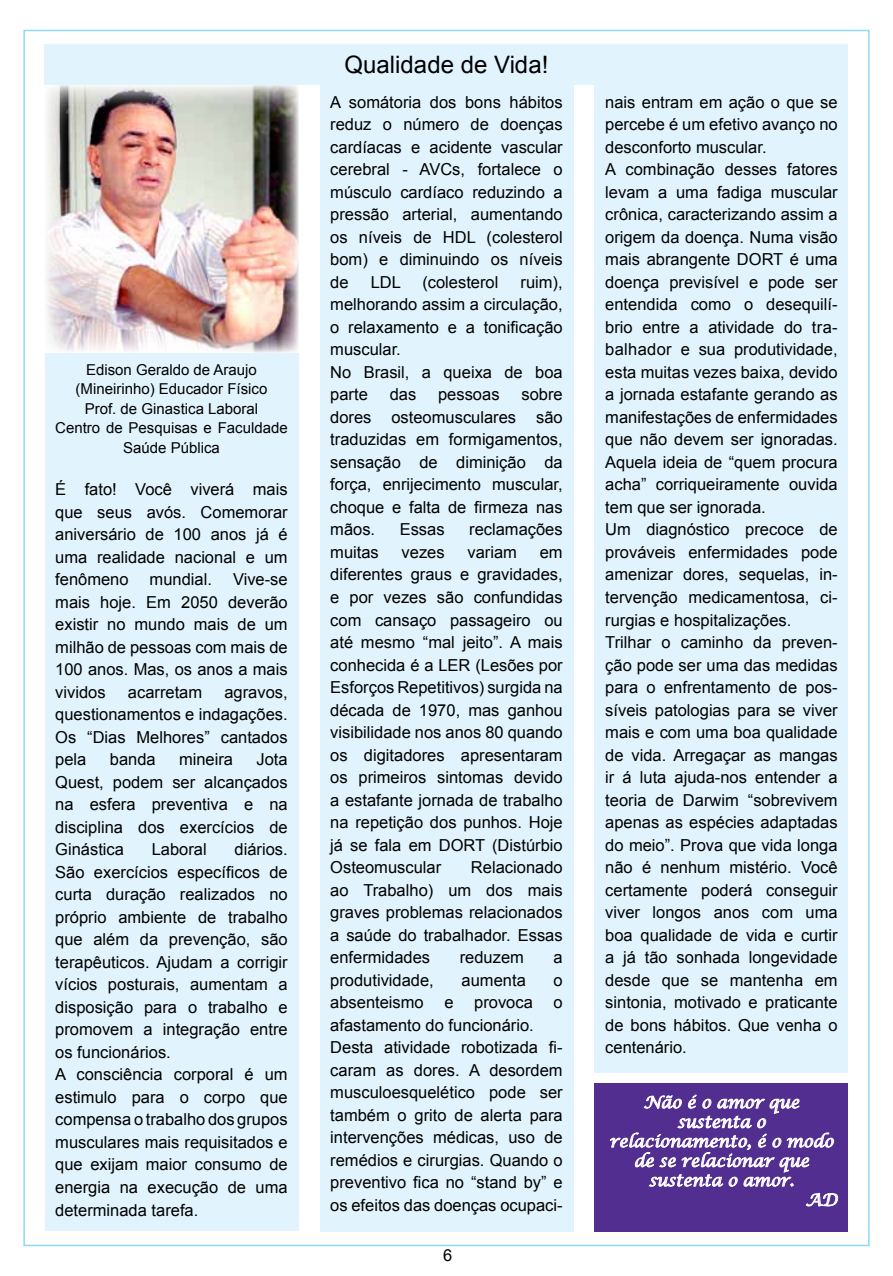
<style>
.page{position:relative;width:893px;height:1276px;background:#fff}
.page>*{position:absolute;margin:0;border:0;box-sizing:border-box;transform-origin:0 0}
.t1{font:24px "Arial";color:#000}
.t2{font:16.5px/22.5px "Arial";color:#000;text-align:justify}
.t3{font:italic 16.5px "Lucida Calligraphy";color:#fff}
.t4{font:16.5px "Arial";color:#000}
.t5{font:15px/19.5px "Arial";color:#000;text-align:center}
</style>
<div class="page">
<div style="left:23px;top:30px;width:847px;height:1216px;background:#fff;border:1px solid #8ed8f8"></div>
<div style="left:595px;top:1083px;width:253px;height:148px;background:#522e91"></div>
<svg style="left:610px;top:1094px;width:228px;height:112px"></svg>
<img style="left:47px;top:85px;width:251px;height:268px">
<div style="left:45px;top:472px;width:253px;height:759px;background:#e1f4fd"></div>
<div style="left:320px;top:85px;width:253px;height:1146px;background:#e1f4fd"></div>
<div style="left:595px;top:85px;width:253px;height:987px;background:#e1f4fd"></div>
<div style="left:45px;top:45px;width:803px;height:40px;background:#e1f4fd"></div>
<div style="left:45px;top:353px;width:253px;height:119px;background:#e1f4fd"></div>
<p class="t5" style="left:55px;top:360px;width:234px">Edison Geraldo de Araujo (Mineirinho) Educador Físico<br>Prof. de Ginastica Laboral<br>Centro de Pesquisas e Faculdade<br>Saúde Pública</p>
<p class="t2" style="left:55px;top:478px;width:234px">É fato! Você viverá mais que seus avós. Comemorar aniversário de 100 anos já é uma realidade nacional e um fenômeno</p>
<p class="t2" style="left:55px;top:568px;width:234px;text-indent:178px">Vive-se mais hoje. Em 2050 deverão existir no mundo mais de um milhão de pessoas com mais de 100 anos. Mas, os anos a mais vividos</p>
<p class="t2" style="left:150px;top:568px;width:64px">mundial.</p>
<p class="t2" style="left:128px;top:681px;width:76px">acarretam</p>
<p class="t2" style="left:55px;top:681px;width:234px;text-indent:169px">agravos, questionamentos e indagações.<br>Os “Dias Melhores” cantados pela</p>
<p class="t2" style="left:55px;top:748px;width:234px;text-indent:201px">Jota Quest, podem ser alcançados na esfera preventiva e na disciplina dos exercícios de Ginástica</p>
<p class="t2" style="left:110px;top:748px;width:47px">banda</p>
<p class="t2" style="left:179px;top:748px;width:56px">mineira</p>
<p class="t2" style="left:55px;top:838px;width:234px;text-align:left;text-indent:179px">diários.<br>São exercícios específicos de curta duração realizados no próprio ambiente de trabalho que além da prevenção, são terapêuticos. Ajudam a corrigir vícios posturais, aumentam a disposição para o trabalho e promovem a integração entre os funcionários.<br>A consciência corporal é um estimulo para o corpo que compensa o trabalho dos grupos musculares mais requisitados e que exijam maior consumo de energia na execução de uma determinada tarefa.</p>
<p class="t2" style="left:152px;top:838px;width:57px">Laboral</p>
<h1 class="t1" style="left:345px;top:49px;width:205px">Qualidade de Vida!</h1>
<p class="t2" style="left:330px;top:91px;width:234px">A somátoria dos bons hábitos reduz o número de doenças cardíacas e acidente vascular cerebral - AVCs, fortalece o músculo cardíaco reduzindo a pressão arterial, aumentando os níveis de HDL (colesterol bom) e diminuindo os níveis de</p>
<p class="t2" style="left:330px;top:271px;width:234px;text-align:left;text-indent:190px">ruim), melhorando assim a circulação, o relaxamento e a tonificação muscular.<br>No Brasil, a queixa de boa parte</p>
<p class="t2" style="left:371px;top:271px;width:32px">LDL</p>
<p class="t2" style="left:422px;top:271px;width:78px">(colesterol</p>
<p class="t2" style="left:330px;top:383px;width:234px;text-indent:191px">sobre dores osteomusculares são traduzidas em formigamentos, sensação de diminição da força, enrijecimento muscular, choque e falta de firmeza nas mãos.</p>
<p class="t2" style="left:390px;top:383px;width:28px">das</p>
<p class="t2" style="left:438px;top:383px;width:63px">pessoas</p>
<p class="t2" style="left:400px;top:518px;width:46px">Essas</p>
<p class="t2" style="left:469px;top:518px;width:95px">reclamações</p>
<p class="t2" style="left:330px;top:541px;width:50px">muitas</p>
<p class="t2" style="left:402px;top:541px;width:45px">vezes</p>
<p class="t2" style="left:467px;top:541px;width:51px">variam</p>
<p class="t2" style="left:330px;top:541px;width:234px;text-indent:210px">em diferentes graus e gravidades, e por vezes são confundidas com cansaço passageiro ou até mesmo “mal jeito”. A mais conhecida é a LER (Lesões por Esforços Repetitivos) surgida na década de 1970, mas ganhou visibilidade nos anos 80 quando os digitadores apresentaram os primeiros sintomas devido a estafante jornada de trabalho na repetição dos punhos. Hoje já se fala em DORT (Distúrbio Osteomuscular</p>
<p class="t2" style="left:330px;top:856px;width:234px;text-indent:141px">Relacionado ao Trabalho) um dos mais graves problemas relacionados a saúde do trabalhador. Essas enfermidades</p>
<p class="t2" style="left:460px;top:946px;width:66px">reduzem</p>
<p class="t2" style="left:553px;top:946px;width:11px">a</p>
<p class="t2" style="left:330px;top:969px;width:105px">produtividade,</p>
<p class="t2" style="left:462px;top:969px;width:66px">aumenta</p>
<p class="t2" style="left:553px;top:969px;width:11px">o</p>
<p class="t2" style="left:330px;top:991px;width:204px">absenteismo e provoca</p>
<p class="t2" style="left:553px;top:991px;width:11px">o</p>
<p class="t2" style="left:330px;top:1014px;width:234px;text-align:left">afastamento do funcionário.<br>Desta atividade robotizada fi&shy;caram as dores. A desordem musculoesquelético pode ser também o grito de alerta para intervenções médicas, uso de remédios e cirurgias. Quando o preventivo fica no “stand by” e os efeitos das doenças ocupaci-</p>
<p class="t4" style="left:443px;top:1244px;width:11px">6</p>
<p class="t2" style="left:605px;top:91px;width:234px;text-align:left">nais entram em ação o que se percebe é um efetivo avanço no desconforto muscular.<br>A combinação desses fatores levam a uma fadiga muscular crônica, caracterizando assim a origem da doença. Numa visão mais abrangente DORT é uma doença previsível e pode ser entendida como o desequilí&shy;brio entre a atividade do tra&shy;balhador e sua produtividade, esta muitas vezes baixa, devido a jornada estafante gerando as manifestações de enfermidades que não devem ser ignoradas.<br>Aquela ideia de “quem procura acha” corriqueiramente ouvida tem que ser ignorada.<br>Um diagnóstico precoce de prováveis enfermidades pode amenizar dores, sequelas, in&shy;tervenção medicamentosa, ci&shy;rurgias e hospitalizações.<br>Trilhar o caminho da preven&shy;ção pode ser uma das medidas para o enfrentamento de pos&shy;síveis patologias para se viver mais e com uma boa qualidade de vida. Arregaçar as mangas ir á luta ajuda-nos entender a teoria de Darwim “sobrevivem apenas as espécies adaptadas do meio”. Prova que vida longa não é nenhum mistério. Você certamente poderá conseguir viver longos anos com uma boa qualidade de vida e curtir a já tão sonhada longevidade desde que se mantenha em sintonia, motivado e praticante de bons hábitos. Que venha o centenário.</p>
<p class="t3" style="left:644px;top:1092px;width:157px">Não é o amor que</p>
<p class="t3" style="left:677px;top:1111px;width:90px">sustenta o</p>
<p class="t3" style="left:609px;top:1131px;width:225px">relacionamento, é o modo</p>
<p class="t3" style="left:634px;top:1150px;width:177px">de se relacionar que</p>
<p class="t3" style="left:649px;top:1170px;width:147px">sustenta o amor.</p>
<p class="t3" style="left:806px;top:1189px;width:34px">AD</p>
</div>
